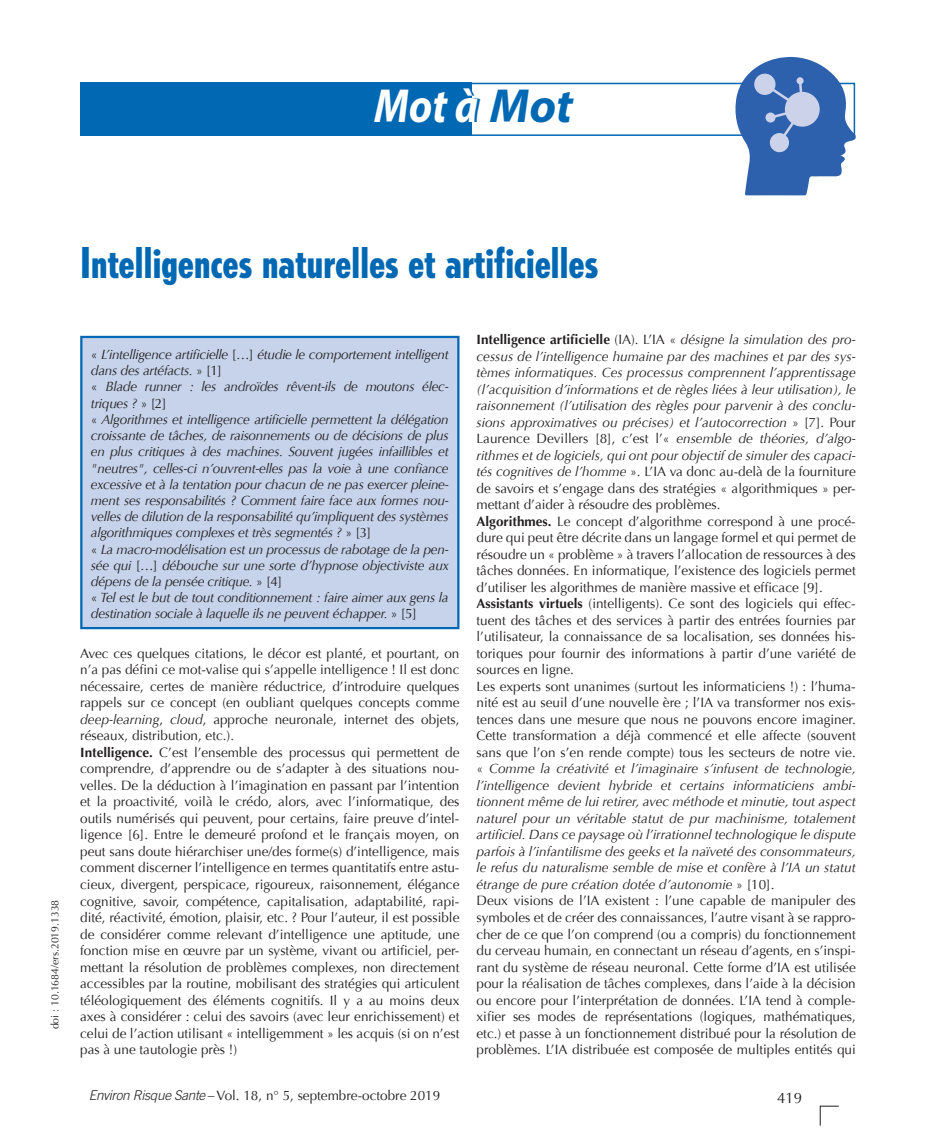
<style>
.page{position:relative;width:936px;height:1144px;background:#fff}
.page>*{position:absolute;margin:0;border:0;box-sizing:border-box;transform-origin:0 0}
.t1{font:italic 700 48px "Myriad Pro";color:#fff;scale:.88 1}
.t2{font:800 condensed 42px "Tempo";letter-spacing:-.01em;color:#0168b3}
.t3{font:15px "Optima";color:#231f20}
.t4{font:13.5px/16.5px "Optima";color:#231f20}
.t5{font:italic 13.5px/16.2px "Optima";letter-spacing:-.02em;color:#231f20}
.t6{font:10.5px "Optima";color:#231f20}
.s1{color:#0168b3}
.s2{font-style:normal}
.s3{font-style:italic}
.s4{font-weight:700}
.s5{font-family:"Trade Gothic";font-weight:300;font-style:italic}
</style>
<div class="page">
<svg style="left:819px;top:1105px;width:20px;height:20px"></svg>
<div style="left:464px;top:83px;width:391px;height:53px;border:2px solid #0168b3"></div>
<div style="left:80px;top:83px;width:391px;height:53px;background:#0168b3"></div>
<svg style="left:735px;top:57px;width:120px;height:138px"></svg>
<div style="left:81px;top:337px;width:377px;height:291px;background:#c6d3eb"></div>
<div style="left:80px;top:336px;width:379px;height:293px;border:2px solid #0168b3"></div>
<h1 class="t1" style="left:374px;top:87px;width:227px">Mot à <span class="s1">Mot</span></h1>
<p class="t6" style="left:49px;top:1029px;width:131px;rotate:-90deg">doi : 10.1684/ers.2019.1338</p>
<h2 class="t2" style="left:80px;top:246px;width:519px">Intelligences naturelles et artificielles</h2>
<p class="t5" style="left:91px;top:346px;width:359px"><span class="s2">«</span> L’intelligence artificielle <span class="s2">[…]</span> étudie le comportement intelligent dans des artéfacts. <span class="s2">» [1]<br>«</span> Blade runner : les androïdes rêvent-ils de moutons élec&shy;triques ? <span class="s2">» [2]<br>«</span> Algorithmes et intelligence artificielle permettent la délégation croissante de tâches, de raisonnements ou de décisions de plus en plus critiques à des machines. Souvent jugées infaillibles et "neutres", celles-ci n’ouvrent-elles pas la voie à une confiance excessive et à la tentation pour chacun de ne pas exercer pleine&shy;ment ses responsabilités ? Comment faire face aux formes nou&shy;velles de dilution de la responsabilité qu’impliquent des systèmes algorithmiques complexes et très segmentés ? <span class="s2">» [3]<br>«</span> La macro-modélisation est un processus de rabotage de la pen&shy;sée qui <span class="s2">[…]</span> débouche sur une sorte d’hypnose objectiviste aux dépens de la pensée critique. <span class="s2">» [4]<br>«</span> Tel est le but de tout conditionnement : faire aimer aux gens la destination sociale à laquelle ils ne peuvent échapper. <span class="s2">» [5]</span></p>
<p class="t4" style="left:80px;top:645px;width:381px">Avec ces quelques citations, le décor est planté, et pourtant, on n’a pas défini ce mot-valise qui s’appelle intelligence ! Il est donc nécessaire, certes de manière réductrice, d’introduire quelques rappels sur ce concept (en oubliant quelques concepts comme <span class="s3">deep-learning</span>, <span class="s3">cloud</span>, approche neuronale, internet des objets, réseaux, distribution, etc.).<br><span class="s4">Intelligence.</span> C’est l’ensemble des processus qui permettent de comprendre, d’apprendre ou de s’adapter à des situations nou&shy;velles. De la déduction à l’imagination en passant par l’intention et la proactivité, voilà le crédo, alors, avec l’informatique, des outils numérisés qui peuvent, pour certains, faire preuve d’intel&shy;ligence [6]. Entre le demeuré profond et le français moyen, on peut sans doute hiérarchiser une/des forme(s) d’intelligence, mais comment discerner l’intelligence en termes quantitatifs entre astu&shy;cieux, divergent, perspicace, rigoureux, raisonnement, élégance cognitive, savoir, compétence, capitalisation, adaptabilité, rapi&shy;dité, réactivité, émotion, plaisir, etc. ? Pour l’auteur, il est possible de considérer comme relevant d’intelligence une aptitude, une fonction mise en œuvre par un système, vivant ou artificiel, per&shy;mettant la résolution de problèmes complexes, non directement accessibles par la routine, mobilisant des stratégies qui articulent téléologiquement des éléments cognitifs. Il y a au moins deux axes à considérer : celui des savoirs (avec leur enrichissement) et celui de l’action utilisant « intelligemment » les acquis (si on n’est pas à une tautologie près !)</p>
<p class="t4" style="left:476px;top:331px;width:381px"><span class="s4">Intelligence artificielle</span> (IA). L’IA « <span class="s3">désigne la simulation des pro&shy;cessus de l’intelligence humaine par des machines et par des sys&shy;tèmes informatiques. Ces processus comprennent l’apprentissage (l’acquisition d’informations et de règles liées à leur utilisation), le raisonnement (l’utilisation des règles pour parvenir à des conclu&shy;sions approximatives ou précises) et l’autocorrection</span> » [7]. Pour Laurence Devillers [8], c’est l’« <span class="s3">ensemble de théories, d’algo&shy;rithmes et de logiciels, qui ont pour objectif de simuler des capaci&shy;tés cognitives de l’homme</span> ». L’IA va donc au-delà de la fourniture de savoirs et s’engage dans des stratégies « algorithmiques » per&shy;mettant d’aider à résoudre des problèmes.<br><span class="s4">Algorithmes.</span> Le concept d’algorithme correspond à une procé&shy;dure qui peut être décrite dans un langage formel et qui permet de résoudre un « problème » à travers l’allocation de ressources à des tâches données. En informatique, l’existence des logiciels permet d’utiliser les algorithmes de manière massive et efficace [9].<br><span class="s4">Assistants virtuels</span> (intelligents). Ce sont des logiciels qui effec&shy;tuent des tâches et des services à partir des entrées fournies par l’utilisateur, la connaissance de sa localisation, ses données his&shy;toriques pour fournir des informations à partir d’une variété de sources en ligne.<br>Les experts sont unanimes (surtout les informaticiens !) : l’huma&shy;nité est au seuil d’une nouvelle ère ; l’IA va transformer nos exis&shy;tences dans une mesure que nous ne pouvons encore imaginer.<br>Cette transformation a déjà commencé et elle affecte (souvent sans que l’on s’en rende compte) tous les secteurs de notre vie. « <span class="s3">Comme la créativité et l’imaginaire s’infusent de technologie, l’intelligence devient hybride et certains informaticiens ambi&shy;tionnent même de lui retirer, avec méthode et minutie, tout aspect naturel pour un véritable statut de pur machinisme, totalement artificiel. Dans ce paysage où l’irrationnel technologique le dispute parfois à l’infantilisme des geeks et la naïveté des consommateurs, le refus du naturalisme semble de mise et confère à l’IA un statut étrange de pure création dotée d’autonomie</span> » [10].<br>Deux visions de l’IA existent : l’une capable de manipuler des symboles et de créer des connaissances, l’autre visant à se rappro&shy;cher de ce que l’on comprend (ou a compris) du fonctionnement du cerveau humain, en connectant un réseau d’agents, en s’inspi&shy;rant du système de réseau neuronal. Cette forme d’IA est utilisée pour la réalisation de tâches complexes, dans l’aide à la décision ou encore pour l’interprétation de données. L’IA tend à comple&shy;xifier ses modes de représentations (logiques, mathématiques, etc.) et passe à un fonctionnement distribué pour la résolution de problèmes. L’IA distribuée est composée de multiples entités qui</p>
<p class="t4" style="left:89px;top:1087px;width:353px"><span class="s5">Environ Risque Sante</span> <span class="s3">–</span>Vol. 18, n° 5, septembre-octobre 2019</p>
<p class="t3" style="left:777px;top:1088px;width:27px">419</p>
</div>
